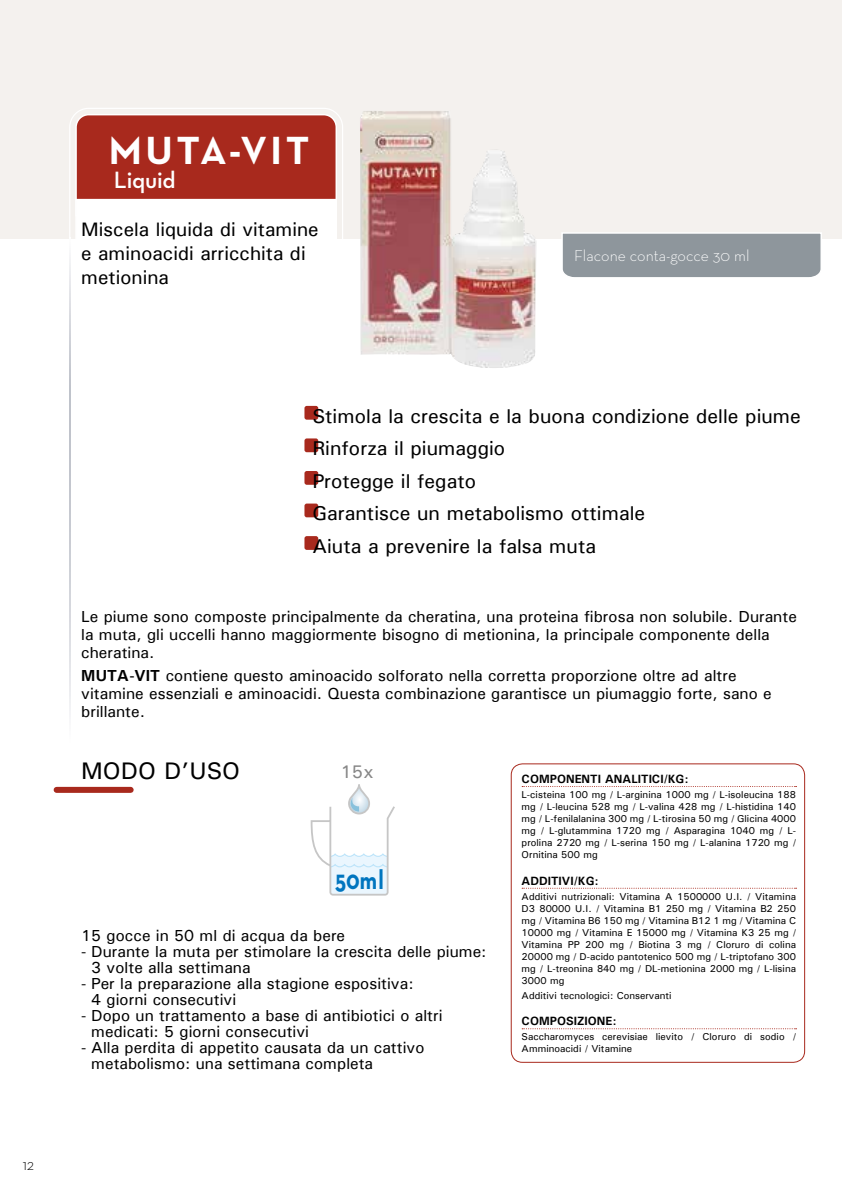
<style>
.page{position:relative;width:842px;height:1191px;background:#fff}
.page>*{position:absolute;margin:0;border:0;box-sizing:border-box;transform-origin:0 0}
.t1{font:700 40px "Neutraface Text";letter-spacing:.09em;color:#fff}
.t2{font:700 27.4px "Neutraface Text";color:#0075bf;scale:.8 1}
.t3{font:500 24px "Univers";color:#000}
.t4{font:24px "Neutraface Text Demi Alt";letter-spacing:-.01em;color:#fff}
.t5{font:500 20px/32.4px "Univers";color:#000}
.t6{font:500 19.6px/24px "Univers";color:#000}
.t7{font:500 18.2px "Univers";color:#878787}
.t8{font:500 16px/18px "Univers";color:#000}
.t9{font:300 16px "Neutraface Text";color:#fff}
.t10{font:300 16px "Neutraface Text";color:#000}
.t11{font:700 12px "Univers";color:#000}
.t12{font:500 10px/12px "Univers";color:#000;text-align:justify}
.s1{font-weight:700}
</style>
<div class="page">
<div style="left:0;top:0;width:842px;height:238px;background:#f4f1ee"></div>
<div style="left:75px;top:113px;width:263px;height:85px;background:#a8291d"></div>
<div style="left:75px;top:198px;width:263px;height:41px;background:#fff"></div>
<div style="left:69px;top:108px;width:274px;height:255px;border:1px solid #fff;border-radius:19px"></div>
<div style="left:304px;top:406px;width:14px;height:14px;background:#a8291d;border-radius:2px"></div>
<div style="left:304px;top:438px;width:14px;height:14px;background:#a8291d;border-radius:2px"></div>
<div style="left:304px;top:471px;width:14px;height:14px;background:#a8291d;border-radius:2px"></div>
<div style="left:304px;top:503px;width:14px;height:14px;background:#a8291d;border-radius:2px"></div>
<div style="left:304px;top:536px;width:14px;height:14px;background:#a8291d;border-radius:2px"></div>
<div style="left:57px;top:787px;width:74px;height:6px;background:#a8291d"></div>
<svg style="left:310px;top:784px;width:85px;height:112px"></svg>
<div style="left:511px;top:763px;width:294px;height:299px;border:1px solid #a8291d;border-radius:11px"></div>
<svg style="left:69px;top:237px;width:1px;height:478px"></svg>
<svg style="left:522px;top:786px;width:274px;height:1px"></svg>
<svg style="left:522px;top:887px;width:274px;height:1px"></svg>
<svg style="left:522px;top:1028px;width:274px;height:1px"></svg>
<img style="left:360px;top:111px;width:176px;height:257px">
<div style="left:561px;top:232px;width:262px;height:45px;background:#8e969c"></div>
<h1 class="t1" style="left:109px;top:124px;width:202px">MUTA-VIT</h1>
<h3 class="t4" style="left:114px;top:164px;width:63px">Liquid</h3>
<h3 class="t6" style="left:81px;top:217px;width:239px">Miscela liquida di vitamine e aminoacidi arricchita di metionina</h3>
<h3 class="t9" style="left:574px;top:245px;width:177px">Flacone conta-gocce 30 ml</h3>
<h3 class="t10" style="left:23px;top:1154px;width:13px">12</h3>
<h3 class="t5" style="left:312px;top:399px;width:490px">Stimola la crescita e la buona condizione delle piume<br>Rinforza il piumaggio<br>Protegge il fegato<br>Garantisce un metabolismo ottimale<br>Aiuta a prevenire la falsa muta</h3>
<h3 class="t8" style="left:81px;top:607px;width:717px">Le piume sono composte principalmente da cheratina, una proteina fibrosa non solubile. Durante la muta, gli uccelli hanno maggiormente bisogno di metionina, la principale componente della cheratina.</h3>
<h3 class="t8" style="left:81px;top:666px;width:692px"><span class="s1">MUTA-VIT</span> contiene questo aminoacido solforato nella corretta proporzione oltre ad altre vitamine essenziali e aminoacidi. Questa combinazione garantisce un piumaggio forte, sano e brillante.</h3>
<h3 class="t3" style="left:81px;top:756px;width:161px">MODO D’USO</h3>
<h3 class="t7" style="left:340px;top:760px;width:35px">15x</h3>
<h2 class="t2" style="left:335px;top:862px;width:62px">50ml</h2>
<h3 class="t8" style="left:81px;top:926px;width:265px">15 gocce in 50 ml di acqua da bere</h3>
<h3 class="t8" style="left:91px;top:943px;width:397px;line-height:16px;text-indent:-10px">- Durante la muta per stimolare la crescita delle piume:<br>3 volte alla settimana</h3>
<h3 class="t8" style="left:91px;top:975px;width:324px;line-height:16px;text-indent:-10px">- Per la preparazione alla stagione espositiva:<br>4 giorni consecutivi</h3>
<h3 class="t8" style="left:91px;top:1007px;width:353px;line-height:16px;text-indent:-10px">- Dopo un trattamento a base di antibiotici o altri medicati: 5 giorni consecutivi</h3>
<h3 class="t8" style="left:91px;top:1039px;width:335px;line-height:16px;text-indent:-10px">- Alla perdita di appetito causata da un cattivo metabolismo: una settimana completa</h3>
<p class="t11" style="left:522px;top:771px;width:168px">COMPONENTI ANALITICI/KG:</p>
<p class="t12" style="left:522px;top:788px;width:276px">L-cisteina 100 mg / L-arginina 1000 mg / L-isoleucina 188 mg / L-leucina 528 mg / L-valina 428 mg / L-histidina 140 mg / L-fenilalanina 300 mg / L-tirosina 50 mg / Glicina 4000 mg / L-glutammina 1720 mg / Asparagina 1040 mg / L&shy;prolina 2720 mg / L-serina 150 mg / L-alanina 1720 mg / Ornitina 500 mg</p>
<p class="t11" style="left:522px;top:873px;width:78px">ADDITIVI/KG:</p>
<p class="t12" style="left:522px;top:890px;width:276px">Additivi nutrizionali: Vitamina A 1500000 U.I. / Vitamina D3 80000 U.I. / Vitamina B1 250 mg / Vitamina B2 250 mg / Vitamina B6 150 mg / Vitamina B12 1 mg / Vitamina C 10000 mg / Vitamina E 15000 mg / Vitamina K3 25 mg / Vitamina PP 200 mg / Biotina 3 mg / Cloruro di colina 20000 mg / D-acido pantotenico 500 mg / L-triptofano 300 mg / L-treonina 840 mg / DL-metionina 2000 mg / L-lisina 3000 mg</p>
<p class="t12" style="left:522px;top:989px;width:151px">Additivi tecnologici: Conservanti</p>
<p class="t11" style="left:522px;top:1014px;width:96px">COMPOSIZIONE:</p>
<p class="t12" style="left:522px;top:1030px;width:276px">Saccharomyces cerevisiae lievito / Cloruro di sodio /<br>Amminoacidi / Vitamine</p>
</div>
